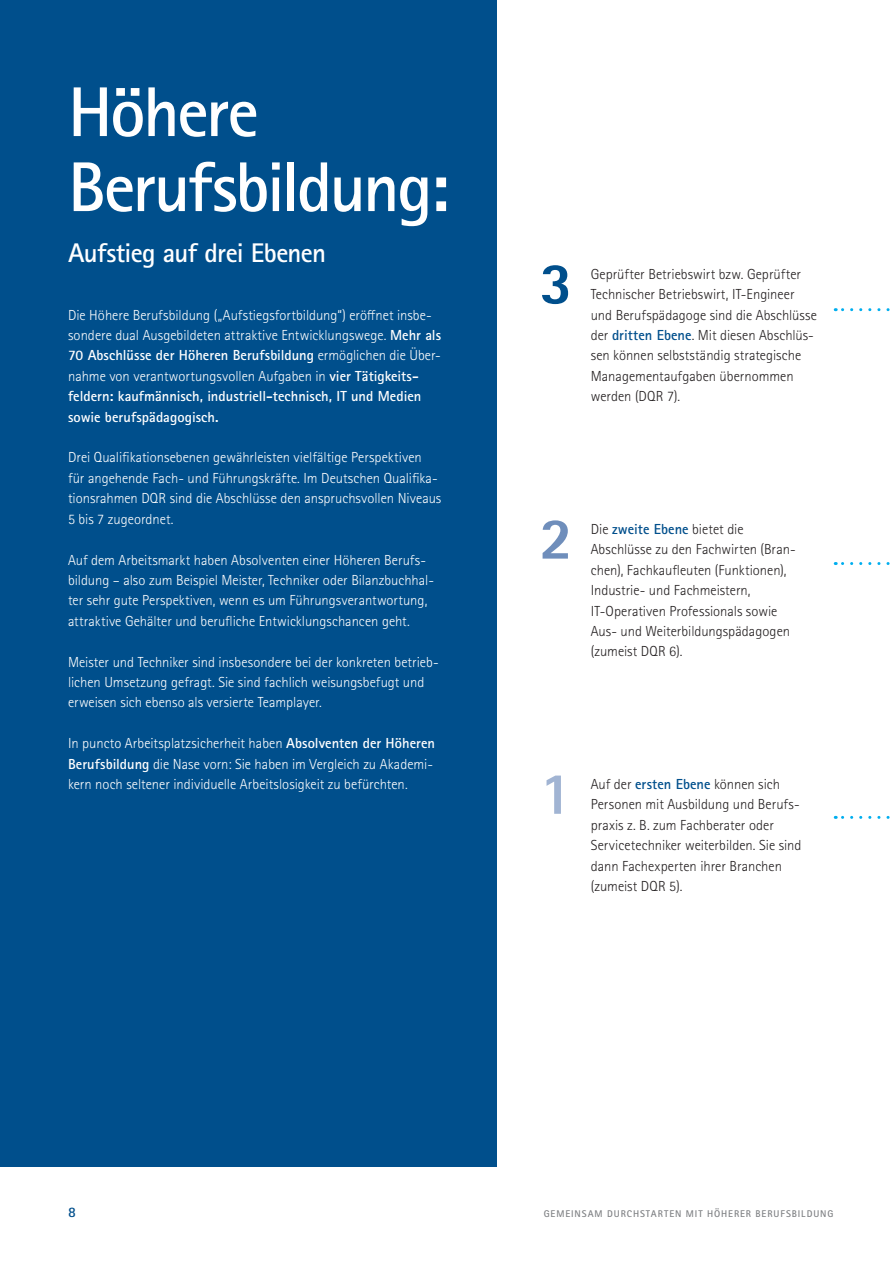
<style>
.page{position:relative;width:893px;height:1263px;background:#fff}
.page>*{position:absolute;margin:0;border:0;box-sizing:border-box;transform-origin:0 0}
.t1{font:700 70.5px/75px "Rotis Sans Serif Pro";letter-spacing:-.035em;color:#fff}
.t2{font:800 59.25px "Rotis Sans Serif Pro";color:#a1b4d3}
.t3{font:800 59.25px "Rotis Sans Serif Pro";color:#004f8c}
.t4{font:800 59.25px "Rotis Sans Serif Pro";color:#6f8ebb}
.t5{font:700 27px "Rotis Sans Serif Pro";letter-spacing:-.03em;color:#fff}
.t6{font:300 14.55px/20.4px "Rotis Sans Serif Pro";color:#fff}
.t7{font:300 14.55px/20.4px "Rotis Sans Serif Pro";color:#231f20}
.t8{font:700 14.55px "Rotis Sans Serif Pro";color:#004f8c}
.t9{font:700 9.75px "Rotis Sans Serif Pro";letter-spacing:.095em;color:#808285}
.s1{font-weight:700}
.s2{font-weight:700;color:#004f8c}
</style>
<div class="page">
<div style="left:0;top:0;width:496px;height:1166px;background:#004f8c"></div>
<svg style="left:835px;top:308px;width:55px;height:3px"></svg>
<svg style="left:835px;top:562px;width:55px;height:3px"></svg>
<svg style="left:835px;top:816px;width:55px;height:3px"></svg>
<h1 class="t1" style="left:68px;top:74px;width:382px">Höhere<br>Berufsbildung:</h1>
<h3 class="t5" style="left:68px;top:236px;width:260px">Aufstieg auf drei Ebenen</h3>
<p class="t6" style="left:68px;top:305px;width:374px">Die Höhere Berufsbildung („Aufstiegsfortbildung“) eröffnet insbe&shy;sondere dual Ausgebildeten attraktive Entwicklungswege. <span class="s1">Mehr als 70 Abschlüsse der Höheren Berufsbildung</span> ermöglichen die Über&shy;nahme von verantwortungsvollen Aufgaben in <span class="s1">vier Tätigkeits&shy;feldern: kaufmännisch, industriell-technisch, IT und Medien sowie berufspädagogisch.</span></p>
<p class="t6" style="left:68px;top:448px;width:375px">Drei Qualifikationsebenen gewährleisten vielfältige Perspektiven für angehende Fach- und Führungskräfte. Im Deutschen Qualifika&shy;tionsrahmen DQR sind die Abschlüsse den anspruchsvollen Niveaus 5 bis 7 zugeordnet.</p>
<p class="t6" style="left:68px;top:550px;width:368px">Auf dem Arbeitsmarkt haben Absolventen einer Höheren Berufs&shy;bildung – also zum Beispiel Meister, Techniker oder Bilanzbuchhal&shy;ter sehr gute Perspektiven, wenn es um Führungsverantwortung, attraktive Gehälter und berufliche Entwicklungschancen geht.</p>
<p class="t6" style="left:68px;top:652px;width:372px">Meister und Techniker sind insbesondere bei der konkreten betrieb&shy;lichen Umsetzung gefragt. Sie sind fachlich weisungsbefugt und erweisen sich ebenso als versierte Teamplayer.</p>
<p class="t6" style="left:68px;top:733px;width:369px">In puncto Arbeitsplatzsicherheit haben <span class="s1">Absolventen der Höheren<br>Berufsbildung</span> die Nase vorn: Sie haben im Vergleich zu Akademi&shy;kern noch seltener individuelle Arbeitslosigkeit zu befürchten.</p>
<h2 class="t3" style="left:540px;top:246px;width:34px">3</h2>
<p class="t7" style="left:591px;top:264px;width:228px">Geprüfter Betriebswirt bzw. Geprüfter Technischer Betriebswirt, IT-Engineer und Berufspädagoge sind die Abschlüsse der <span class="s2">dritten Ebene</span>. Mit diesen Abschlüs&shy;sen können selbstständig strategische Managementaufgaben übernommen werden (DQR 7).</p>
<h2 class="t4" style="left:540px;top:501px;width:34px">2</h2>
<p class="t7" style="left:591px;top:519px;width:206px">Die <span class="s2">zweite Ebene</span> bietet die<br>Abschlüsse zu den Fachwirten (Bran&shy;chen), Fachkaufleuten (Funktionen),<br>Industrie- und Fachmeistern,<br>IT-Operativen Professionals sowie<br>Aus- und Weiterbildungspädagogen (zumeist DQR 6).</p>
<h2 class="t2" style="left:540px;top:756px;width:34px">1</h2>
<p class="t7" style="left:591px;top:774px;width:212px">Auf der <span class="s2">ersten Ebene</span> können sich<br>Personen mit Ausbildung und Berufs&shy;praxis z. B. zum Fachberater oder<br>Servicetechniker weiterbilden. Sie sind dann Fachexperten ihrer Branchen (zumeist DQR 5).</p>
<p class="t8" style="left:68px;top:1203px;width:9px">8</p>
<p class="t9" style="left:544px;top:1208px;width:291px">GEMEINSAM DURCHSTARTEN MIT HÖHERER BERUFSBILDUNG</p>
</div>
